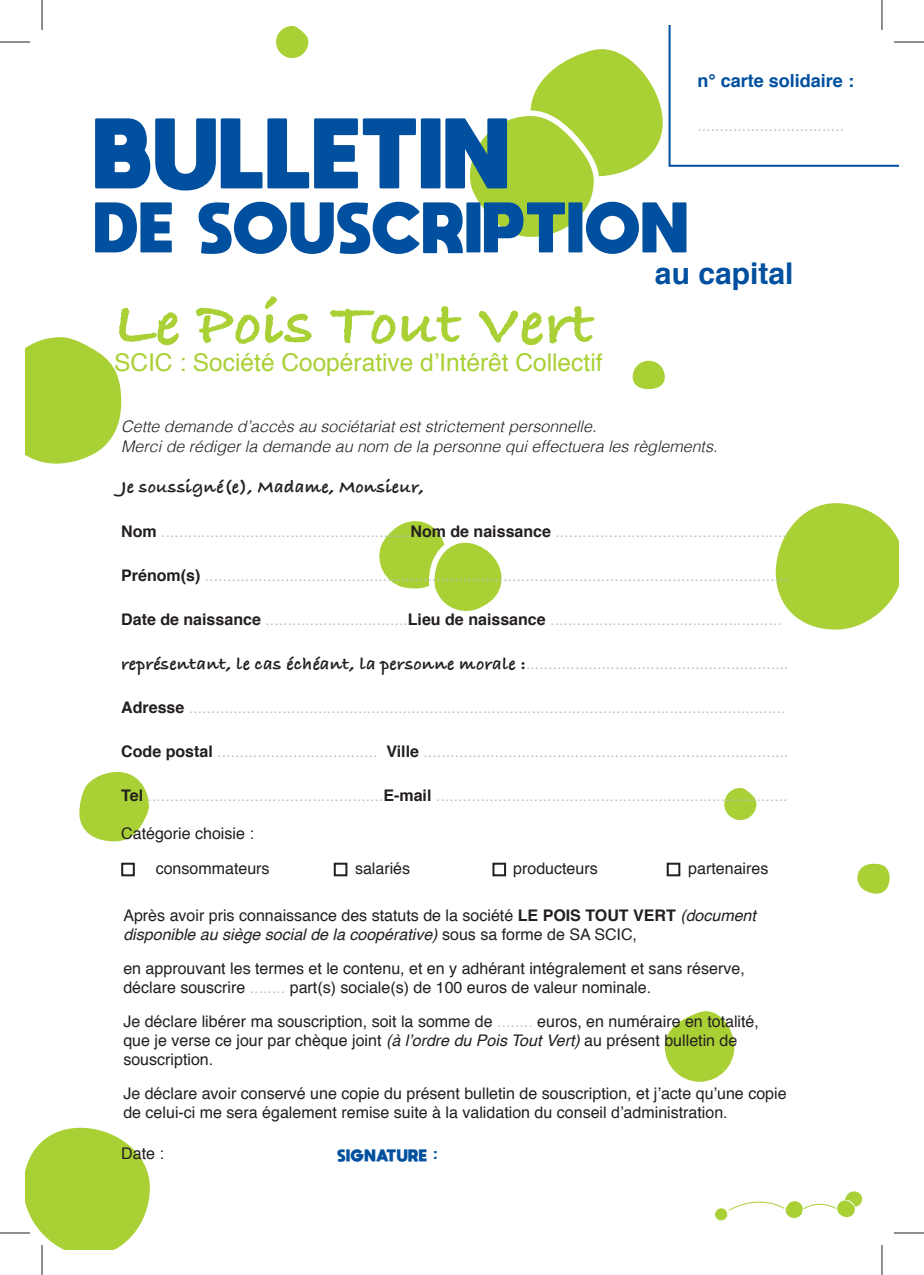
<style>
.page{position:relative;width:924px;height:1275px;background:#fff}
.page>*{position:absolute;margin:0;border:0;box-sizing:border-box;transform-origin:0 0}
.t1{font:800 70px "moon get";letter-spacing:.04em;color:#00509f}
.t2{font:900 61.2px "Bradley";color:#a9d035}
.t3{font:800 50px "moon get";letter-spacing:.04em;color:#00509f}
.t4{font:700 30px "Helvetica";color:#00509f}
.t5{font:24.4px "Helvetica";color:#a9d035}
.t6{font:900 18px "Bradley";color:#241f1f}
.t7{font:700 18px "Helvetica";color:#00509f}
.t8{font:16px "Helvetica";color:#c0bfc1}
.t9{font:16px/19.2px "Helvetica";color:#241f1f}
.t10{font:italic 300 16px/19.2px "Helvetica";color:#241f1f}
.t11{font:800 12px "moon get";letter-spacing:.06em;color:#00509f}
.s1{font-weight:700;color:#241f1f}
.s2{font-family:"Bradley";font-weight:900;font-size:18px;color:#241f1f}
.s3{font-weight:700}
.s4{font-style:italic}
.s5{color:#c0bfc1}
.s6{font-family:"Helvetica";font-weight:700;font-size:16px}
</style>
<div class="page">
<svg style="left:668px;top:25px;width:230px;height:142px"></svg>
<svg style="left:775px;top:503px;width:123px;height:126px"></svg>
<svg style="left:25px;top:1127px;width:125px;height:123px"></svg>
<svg style="left:379px;top:521px;width:123px;height:90px"></svg>
<svg style="left:470px;top:49px;width:192px;height:188px"></svg>
<svg style="left:25px;top:337px;width:96px;height:126px;background:#b5d651"></svg>
<svg style="left:664px;top:1011px;width:70px;height:70px"></svg>
<svg style="left:79px;top:772px;width:70px;height:69px"></svg>
<svg style="left:276px;top:26px;width:32px;height:32px"></svg>
<svg style="left:724px;top:788px;width:32px;height:32px"></svg>
<svg style="left:632px;top:361px;width:32px;height:28px"></svg>
<svg style="left:857px;top:863px;width:32px;height:30px"></svg>
<div style="left:715px;top:1208px;width:11px;height:11px;background:#a9d035;border-radius:50%"></div>
<div style="left:715px;top:1208px;width:11px;height:12px;border:1px solid #a9d035;border-radius:50%"></div>
<svg style="left:727px;top:1191px;width:134px;height:27px"></svg>
<div style="left:121px;top:862px;width:14px;height:14px;border:2px solid #241f1f"></div>
<div style="left:333px;top:862px;width:14px;height:14px;border:2px solid #241f1f"></div>
<div style="left:492px;top:862px;width:14px;height:14px;border:2px solid #241f1f"></div>
<div style="left:666px;top:862px;width:14px;height:14px;border:2px solid #241f1f"></div>
<hr style="left:893px;top:41px;width:30px;height:2px;background:#fff">
<hr style="left:0;top:1231px;width:30px;height:3px;background:#fff">
<hr style="left:41px;top:1245px;width:2px;height:30px;background:#fff">
<hr style="left:880px;top:0;width:2px;height:30px;background:#fff">
<hr style="left:0;top:42px;width:30px;height:1px;background:#241f1f">
<hr style="left:893px;top:42px;width:30px;height:1px;background:#241f1f">
<hr style="left:0;top:1232px;width:30px;height:1px;background:#241f1f">
<hr style="left:893px;top:1232px;width:30px;height:1px;background:#241f1f">
<hr style="left:42px;top:0;width:1px;height:30px;background:#241f1f">
<hr style="left:42px;top:1245px;width:1px;height:30px;background:#241f1f">
<hr style="left:881px;top:0;width:1px;height:30px;background:#241f1f">
<hr style="left:881px;top:1245px;width:1px;height:30px;background:#241f1f">
<p class="t7" style="left:697px;top:66px;width:158px">n° carte solidaire :</p>
<h1 class="t1" style="left:95px;top:109px;width:415px">BULLETIN</h1>
<h3 class="t3" style="left:95px;top:196px;width:594px">DE SOUSCRIPTION</h3>
<p class="t8" style="left:697px;top:113px;width:148px">.................................</p>
<h2 class="t2" style="left:114px;top:289px;width:482px">Le Pois Tout Vert</h2>
<h3 class="t5" style="left:114px;top:343px;width:489px">SCIC : Société Coopérative d’Intérêt Collectif</h3>
<h3 class="t4" style="left:654px;top:249px;width:140px">au capital</h3>
<p class="t10" style="left:121px;top:416px;width:597px">Cette demande d’accès au sociétariat est strictement personnelle.<br>Merci de rédiger la demande au nom de la personne qui effectuera les règlements.</p>
<p class="t6" style="left:121px;top:477px;width:304px">Je soussigné(e), Madame, Monsieur,</p>
<p class="t8" style="left:121px;top:518px;width:667px"><span class="s1">Nom</span> ........................................................<span class="s1">Nom de naissance</span> ....................................................</p>
<p class="t8" style="left:121px;top:562px;width:668px"><span class="s1">Prénom(s)</span> ...................................................................................................................................</p>
<p class="t8" style="left:121px;top:606px;width:661px"><span class="s1">Date de naissance</span> ................................<span class="s1">Lieu de naissance</span> ....................................................</p>
<p class="t8" style="left:121px;top:650px;width:668px"><span class="s2">représentant, le cas échéant, la personne morale :</span>...........................................................</p>
<p class="t8" style="left:121px;top:694px;width:665px"><span class="s1">Adresse</span> ......................................................................................................................................</p>
<p class="t8" style="left:121px;top:738px;width:668px"><span class="s1">Code postal</span> .................................... <span class="s1">Ville</span> ..................................................................................</p>
<p class="t8" style="left:121px;top:782px;width:667px"><span class="s1">Tel</span> .....................................................<span class="s1">E-mail</span> ...............................................................................</p>
<p class="t9" style="left:121px;top:824px;width:134px">Catégorie choisie :</p>
<p class="t9" style="left:156px;top:859px;width:115px">consommateurs</p>
<p class="t9" style="left:355px;top:859px;width:57px">salariés</p>
<p class="t9" style="left:513px;top:859px;width:86px">producteurs</p>
<p class="t9" style="left:688px;top:859px;width:82px">partenaires</p>
<p class="t9" style="left:123px;top:906px;width:633px">Après avoir pris connaissance des statuts de la société <span class="s3">LE POIS TOUT VERT</span> <span class="s4">(document disponible au siège social de la coopérative)</span> sous sa forme de SA SCIC,</p>
<p class="t9" style="left:123px;top:959px;width:622px">en approuvant les termes et le contenu, et en y adhérant intégralement et sans réserve, déclare souscrire <span class="s5">........</span> part(s) sociale(s) de 100 euros de valeur nominale.</p>
<p class="t9" style="left:123px;top:1012px;width:636px">Je déclare libérer ma souscription, soit la somme de <span class="s5">........</span> euros, en numéraire en totalité, que je verse ce jour par chèque joint <span class="s4">(à l’ordre du Pois Tout Vert)</span> au présent bulletin de souscription.</p>
<p class="t9" style="left:123px;top:1084px;width:664px">Je déclare avoir conservé une copie du présent bulletin de souscription, et j’acte qu’une copie de celui-ci me sera également remise suite à la validation du conseil d’administration.</p>
<p class="t9" style="left:121px;top:1144px;width:44px">Date :</p>
<p class="t11" style="left:337px;top:1147px;width:102px">SIGNATURE <span class="s6">:</span></p>
</div>
